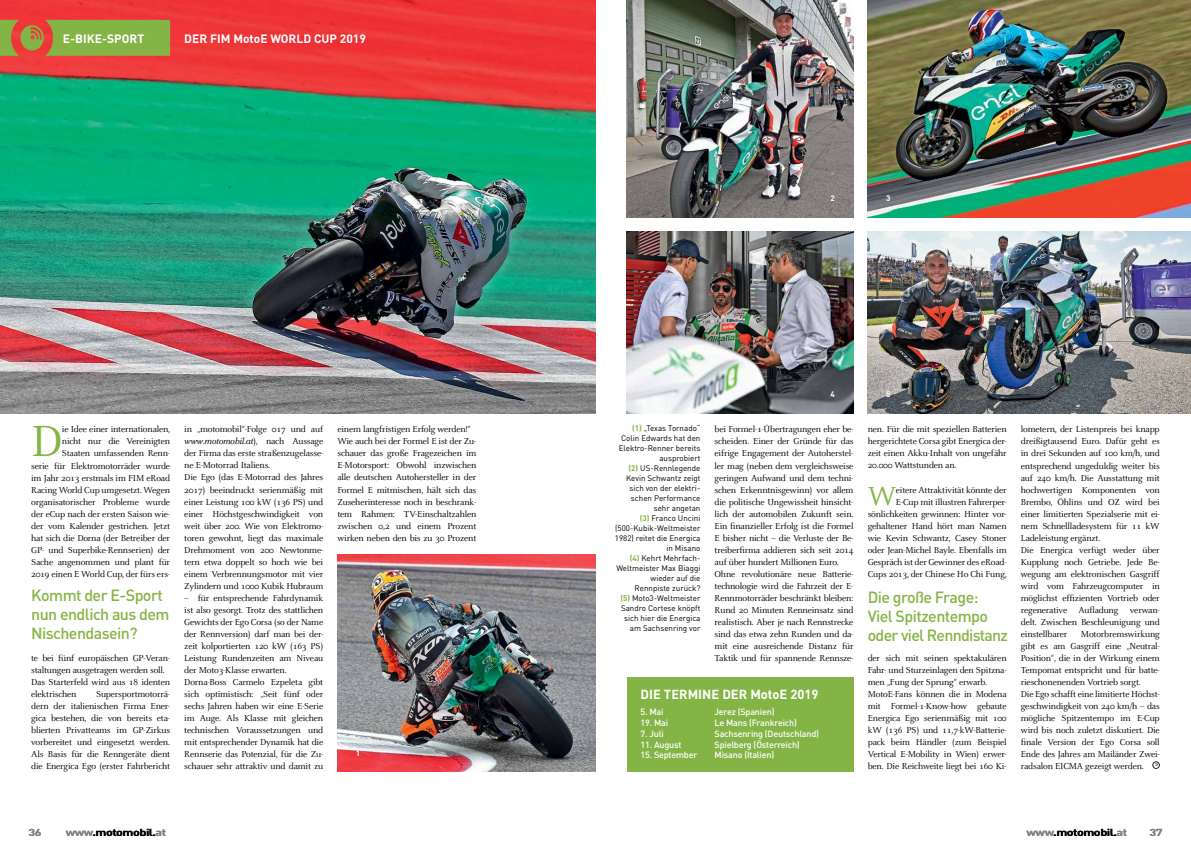
<style>
.page{position:relative;width:1191px;height:857px;background:#fff}
.page>*{position:absolute;margin:0;border:0;box-sizing:border-box;transform-origin:0 0}
.t1{font:48px "Celeste";color:#85b446}
.t2{font:28.7px "Celeste";color:#85b446}
.t3{font:500 16px/19px "DIN";letter-spacing:-.035em;color:#85b446}
.t4{font:700 13px "DIN";color:#fff}
.t5{font:700 12px "DIN";color:#fff}
.t6{font:700 10px "DIN";letter-spacing:-.04em;color:#000;scale:1.26 1}
.t7{font:700 10px "DIN";color:#808285;scale:1.26 1}
.t8{font:9.5px/12px "Celeste";letter-spacing:-.02em;color:#000}
.t9{font:500 9px "DIN";letter-spacing:-.02em;color:#fff}
.t10{font:8px/10px "DIN";color:#000;text-align:right}
.t11{font:700 8px "DIN";color:#fff}
.s1{font-weight:700;color:#85b446}
.s2{font-style:italic}
.s3{color:#808285}
</style>
<div class="page">
<img style="left:0;top:0;width:595px;height:413px">
<svg style="left:0;top:20px;width:170px;height:36px;background:#95a044"></svg>
<svg style="left:1152px;top:761px;width:7px;height:7px"></svg>
<img style="left:337px;top:554px;width:258px;height:217px">
<div style="left:626px;top:677px;width:227px;height:94px;background:#85b446"></div>
<img style="left:867px;top:231px;width:324px;height:182px">
<img style="left:626px;top:0;width:227px;height:217px">
<img style="left:626px;top:231px;width:227px;height:182px">
<img style="left:867px;top:0;width:324px;height:217px">
<p class="t5" style="left:63px;top:31px;width:83px">E-BIKE-SPORT</p>
<p class="t5" style="left:184px;top:31px;width:183px">DER FIM MotoE WORLD CUP 2019</p>
<p class="t11" style="left:830px;top:193px;width:6px">2</p>
<p class="t11" style="left:886px;top:193px;width:6px">3</p>
<p class="t11" style="left:830px;top:389px;width:6px">4</p>
<p class="t11" style="left:886px;top:389px;width:6px">5</p>
<p class="t10" style="left:615px;top:422px;width:87px"><span class="s1">(1)</span> „Texas Tornado“<br>Colin Edwards hat den<br>Elektro-Renner bereits ausprobiert<br><span class="s1">(2)</span> US-Rennlegende<br>Kevin Schwantz zeigt sich von der elektri&shy;schen Performance sehr angetan<br><span class="s1">(3)</span> Franco Uncini (500-Kubik-Weltmeister<br>1982) reitet die Energica in Misano<br><span class="s1">(4)</span> Kehrt Mehrfach-<br>Weltmeister Max Biaggi wieder auf die<br>Rennpiste zurück?<br><span class="s1">(5)</span> Moto3-Weltmeister<br>Sandro Cortese knöpft sich hier die Energica am Sachsenring vor</p>
<p class="t8" style="left:714px;top:423px;width:140px">bei Formel-1-Übertragungen eher be&shy;scheiden. Einer der Gründe für das eifrige Engagement der Autoherstel&shy;ler mag (neben dem vergleichsweise geringen Aufwand und dem techni&shy;schen Erkenntnisgewinn) vor allem die politische Ungewissheit hinsicht&shy;lich der automobilen Zukunft sein.<br>Ein finanzieller Erfolg ist die Formel E bisher nicht – die Verluste der Be&shy;treiberfirma addieren sich seit 2014 auf über hundert Millionen Euro.<br>Ohne revolutionäre neue Batterie&shy;technologie wird die Fahrzeit der E-Rennmotorräder beschränkt bleiben:<br>Rund 20 Minuten Renneinsatz sind realistisch. Aber je nach Rennstrecke sind das etwa zehn Runden und da&shy;mit eine ausreichende Distanz für Taktik und für spannende Rennsze-</p>
<p class="t8" style="left:867px;top:423px;width:140px;text-align:justify">nen. Für die mit speziellen Batterien hergerichtete Corsa gibt Energica der&shy;zeit einen Akku-Inhalt von ungefähr 20.000 Wattstunden an.</p>
<p class="t8" style="left:184px;top:423px;width:140px">in „motomobil“-Folge 017 und auf <span class="s2">www.motomobil.at</span>), nach Aussage der Firma das erste straßenzugelasse&shy;ne E-Motorrad Italiens.<br>Die Ego (das E-Motorrad des Jahres 2017) beeindruckt serienmäßig mit einer Leistung 100 kW (136 PS) und einer Höchstgeschwindigkeit von weit über 200. Wie von Elektromo&shy;toren gewohnt, liegt das maximale Drehmoment von 200 Newtonme&shy;tern etwa doppelt so hoch wie bei einem Verbrennungsmotor mit vier Zylindern und 1000 Kubik Hubraum</p>
<p class="t8" style="left:184px;top:591px;width:140px">– für entsprechende Fahrdynamik ist also gesorgt. Trotz des stattlichen Gewichts der Ego Corsa (so der Name der Rennversion) darf man bei der&shy;zeit kolportierten 120 kW (163 PS)<br>Leistung Rundenzeiten am Niveau der Moto3-Klasse erwarten.<br>Dorna-Boss Carmelo Ezpeleta gibt sich optimistisch: „Seit fünf oder sechs Jahren haben wir eine E-Serie im Auge. Als Klasse mit gleichen technischen Voraussetzungen und mit entsprechender Dynamik hat die Rennserie das Potenzial, für die Zu&shy;schauer sehr attraktiv und damit zu</p>
<p class="t8" style="left:337px;top:423px;width:140px">einem langfristigen Erfolg werden!“ Wie auch bei der Formel E ist der Zu&shy;schauer das große Fragezeichen im E-Motorsport: Obwohl inzwischen alle deutschen Autohersteller in der Formel E mitmischen, hält sich das Zuseherinteresse noch in beschrank&shy;tem Rahmen: TV-Einschaltzahlen zwischen 0,2 und einem Prozent wirken neben den bis zu 30 Prozent</p>
<p class="t8" style="left:31px;top:423px;width:141px;text-align:right">ie Idee einer internationalen,<br>nicht nur die Vereinigten<br>Staaten umfassenden Renn-<br>serie für Elektromotorräder wurde im Jahr 2013 erstmals im FIM eRoad Racing World Cup umgesetzt. Wegen organisatorischer Probleme wurde der eCup nach der ersten Saison wie&shy;der vom Kalender gestrichen. Jetzt hat sich die Dorna (der Betreiber der GP- und Superbike-Rennserien) der Sache angenommen und plant für 2019 einen E World Cup, der fürs ers-</p>
<h1 class="t1" style="left:31px;top:417px;width:33px">D</h1>
<p class="t8" style="left:867px;top:483px;width:141px;text-align:right">eitere Attraktivität könnte der<br>E-Cup mit illustren Fahrerper&shy;sönlichkeiten gewinnen: Hinter vor&shy;gehaltener Hand hört man Namen wie Kevin Schwantz, Casey Stoner oder Jean-Michel Bayle. Ebenfalls im Gespräch ist der Gewinner des eRoad-Cups 2013, der Chinese Ho Chi Fung,</p>
<h2 class="t2" style="left:867px;top:480px;width:30px">W</h2>
<h3 class="t3" style="left:31px;top:585px;width:140px">Kommt der E-Sport nun endlich aus dem<br>Nischendasein?</h3>
<h3 class="t3" style="left:867px;top:586px;width:142px">Die große Frage:<br>Viel Spitzentempo oder viel Renndistanz</h3>
<p class="t8" style="left:31px;top:651px;width:140px">te bei fünf europäischen GP-Veran&shy;staltungen ausgetragen werden soll.<br>Das Starterfeld wird aus 18 identen elektrischen</p>
<p class="t8" style="left:867px;top:651px;width:140px">der sich mit seinen spektakulären Fahr- und Sturzeinlagen den Spitzna&shy;men „Fung der Sprung“ erwarb.<br>MotoE-Fans können die in Modena mit Formel-1-Know-how gebaute Energica Ego serienmäßig mit 100 kW (136 PS) und 11,7-kW-Batterie&shy;pack beim Händler (zum Beispiel Vertical E-Mobility in Wien) erwer&shy;ben. Die Reichweite liegt bei 160 Ki-</p>
<h3 class="t4" style="left:640px;top:685px;width:180px">DIE TERMINE DER MotoE 2019</h3>
<p class="t9" style="left:640px;top:705px;width:25px">5. Mai</p>
<p class="t9" style="left:714px;top:705px;width:61px">Jerez (Spanien)</p>
<p class="t9" style="left:640px;top:716px;width:29px">19. Mai</p>
<p class="t9" style="left:714px;top:716px;width:84px">Le Mans (Frankreich)</p>
<p class="t9" style="left:640px;top:727px;width:25px">7. Juli</p>
<p class="t9" style="left:714px;top:727px;width:106px">Sachsenring (Deutschland)</p>
<p class="t9" style="left:640px;top:738px;width:42px">11. August</p>
<p class="t9" style="left:714px;top:738px;width:87px">Spielberg (Österreich)</p>
<p class="t9" style="left:640px;top:749px;width:58px">15. September</p>
<p class="t9" style="left:714px;top:749px;width:61px">Misano (Italien)</p>
<p class="t8" style="left:31px;top:687px;width:140px;text-align:justify;text-indent:65px">Supersportmotorrä&shy;dern der italienischen Firma Ener&shy;gica bestehen, die von bereits eta&shy;blierten Privatteams im GP-Zirkus vorbereitet und eingesetzt werden.<br>Als Basis für die Renngeräte dient die Energica Ego (erster Fahrbericht</p>
<p class="t11" style="left:356px;top:747px;width:6px">1</p>
<p class="t8" style="left:1020px;top:423px;width:140px">lometern, der Listenpreis bei knapp dreißigtausend Euro. Dafür geht es in drei Sekunden auf 100 km/h, und entsprechend ungeduldig weiter bis auf 240 km/h. Die Ausstattung mit hochwertigen Komponenten von<br>Brembo, Öhlins und OZ wird bei einer limitierten Spezialserie mit ei&shy;nem Schnellladesystem für 11 kW<br>Ladeleistung ergänzt.<br>Die Energica verfügt weder über<br>Kupplung noch Getriebe. Jede Be&shy;wegung am elektronischen Gasgriff wird vom Fahrzeugcomputer in möglichst effizienten Vortrieb oder regenerative Aufladung verwan&shy;delt. Zwischen Beschleunigung und einstellbarer</p>
<p class="t8" style="left:1020px;top:627px;width:140px;text-indent:60px">Motorbremswirkung gibt es am Gasgriff eine „Neutral-Position“, die in der Wirkung einem Tempomat entspricht und für batte&shy;rieschonenenden Vortrieb sorgt.<br>Die Ego schafft eine limitierte Höchst&shy;geschwindigkeit von 240 km/h – das mögliche Spitzentempo im E-Cup wird bis noch zuletzt diskutiert. Die finale Version der Ego Corsa soll Ende des Jahres am Mailänder Zwei&shy;radsalon EICMA gezeigt werden.</p>
<p class="t7" style="left:28px;top:824px;width:12px">36</p>
<p class="t6" style="left:66px;top:824px;width:81px"><span class="s3">www</span>.motomobil.<span class="s3">at</span></p>
<p class="t6" style="left:1026px;top:824px;width:81px"><span class="s3">www</span>.motomobil.<span class="s3">at</span></p>
<p class="t7" style="left:1149px;top:824px;width:12px">37</p>
</div>
